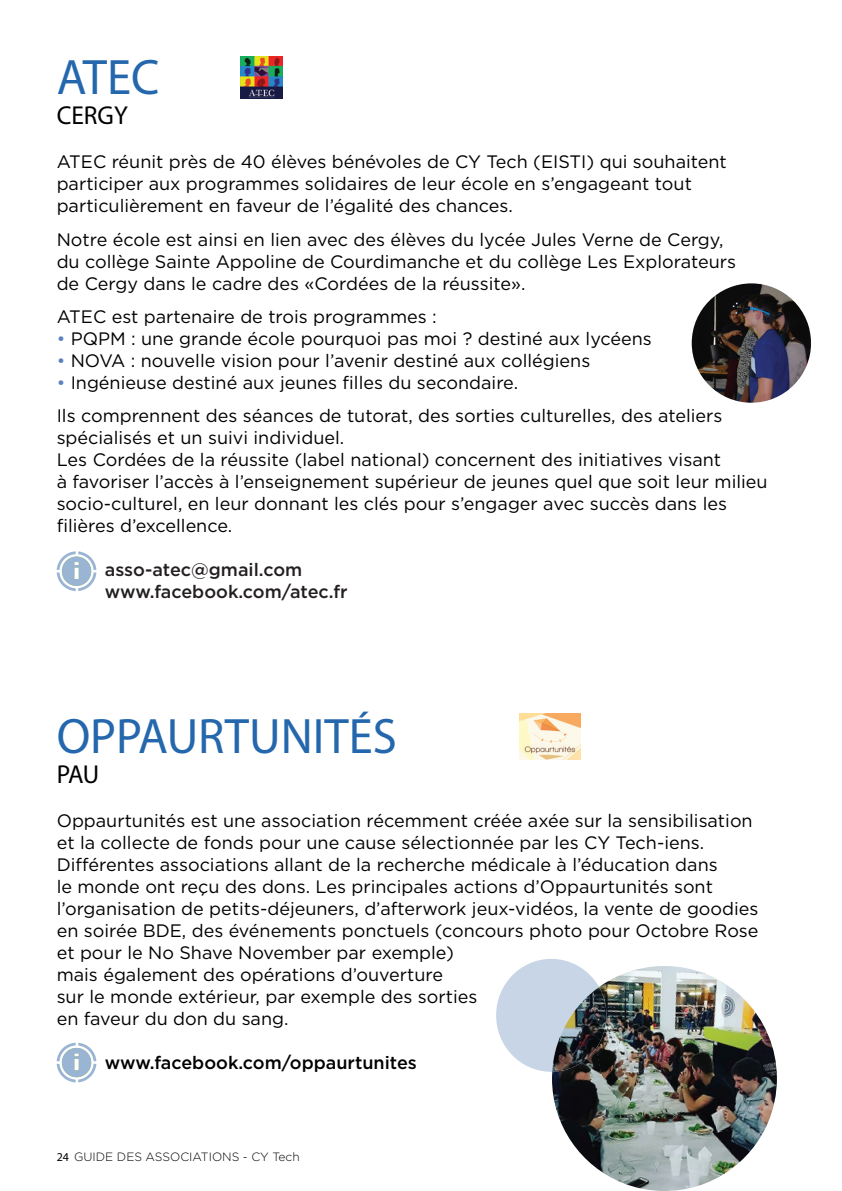
<style>
.page{position:relative;width:842px;height:1191px;background:#fff}
.page>*{position:absolute;margin:0;border:0;box-sizing:border-box;transform-origin:0 0}
.t1{font:50px "Myriad Pro";color:#2567ad}
.t2{font:26px "Myriad Pro";color:#000001}
.t3{font:18px/22px "Gotham";color:#000001}
.t4{font:500 18px/22px "Gotham";color:#231f20}
.t5{font:500 18px "Gotham";color:#000001}
.t6{font:300 12px "Gotham";color:#000001}
.s1{color:#5c81c1}
.s2{font-family:"Myriad Pro";font-weight:400}
</style>
<div class="page">
<img style="left:240px;top:57px;width:42px;height:41px">
<img style="left:692px;top:283px;width:119px;height:120px;border-radius:60px">
<svg style="left:57px;top:551px;width:39px;height:40px"></svg>
<svg style="left:57px;top:1042px;width:39px;height:40px"></svg>
<svg style="left:496px;top:959px;width:100px;height:112px"></svg>
<img style="left:519px;top:713px;width:61px;height:46px">
<img style="left:596px;top:966px;width:181px;height:156px">
<img style="left:552px;top:1048px;width:71px;height:132px">
<img style="left:616px;top:1122px;width:152px;height:69px">
<img style="left:552px;top:987px;width:54px;height:84px">
<h1 class="t1" style="left:57px;top:47px;width:104px">ATEC</h1>
<h2 class="t2" style="left:57px;top:100px;width:73px">CERGY</h2>
<p class="t3" style="left:57px;top:151px;width:672px">ATEC réunit près de 40 élèves bénévoles de CY Tech (EISTI) qui souhaitent participer aux programmes solidaires de leur école en s’engageant tout particulièrement en faveur de l’égalité des chances.</p>
<p class="t3" style="left:57px;top:228px;width:681px">Notre école est ainsi en lien avec des élèves du lycée Jules Verne de Cergy, du collège Sainte Appoline de Courdimanche et du collège Les Explorateurs de Cergy dans le cadre des «Cordées de la réussite».</p>
<p class="t3" style="left:57px;top:305px;width:382px">ATEC est partenaire de trois programmes :</p>
<p class="t3" style="left:57px;top:327px;width:597px"><span class="s1">•</span> PQPM : une grande école pourquoi pas moi ? destiné aux lycéens</p>
<p class="t3" style="left:57px;top:349px;width:535px"><span class="s1">•</span> NOVA : nouvelle vision pour l’avenir destiné aux collégiens</p>
<p class="t3" style="left:57px;top:366px;width:667px;line-height:33.4px"><span class="s1">•</span> Ingénieuse destiné aux jeunes filles du secondaire.<br>Ils comprennent des séances de tutorat, des sorties culturelles, des ateliers</p>
<p class="t3" style="left:57px;top:427px;width:712px">spécialisés et un suivi individuel.<br>Les Cordées de la réussite (label national) concernent des initiatives visant<br>à favoriser l’accès à l’enseignement supérieur de jeunes quel que soit leur milieu socio-culturel, en leur donnant les clés pour s’engager avec succès dans les filières d’excellence.</p>
<p class="t4" style="left:105px;top:559px;width:244px">asso-atec@gmail.com www.facebook.com/atec.fr</p>
<h1 class="t1" style="left:57px;top:705px;width:342px">OPPAURTUNITÉS</h1>
<h2 class="t2" style="left:57px;top:758px;width:44px">PAU</h2>
<p class="t3" style="left:57px;top:809px;width:703px">Oppaurtunités est une association récemment créée axée sur la sensibilisation et la collecte de fonds pour une cause sélectionnée par les CY Tech-iens.<br>Différentes associations allant de la recherche médicale à l’éducation dans<br>le monde ont reçu des dons. Les principales actions d’Oppaurtunités sont l’organisation de petits-déjeuners, d’afterwork jeux-vidéos, la vente de goodies en soirée BDE, des événements ponctuels (concours photo pour Octobre Rose et pour le No Shave November par exemple)<br>mais également des opérations d’ouverture<br>sur le monde extérieur, par exemple des sorties<br>en faveur du don du sang.</p>
<p class="t5" style="left:105px;top:1051px;width:313px">www.facebook.com/oppaurtunites</p>
<p class="t6" style="left:57px;top:1149px;width:245px"><span class="s2">24</span> GUIDE DES ASSOCIATIONS - CY Tech</p>
</div>
